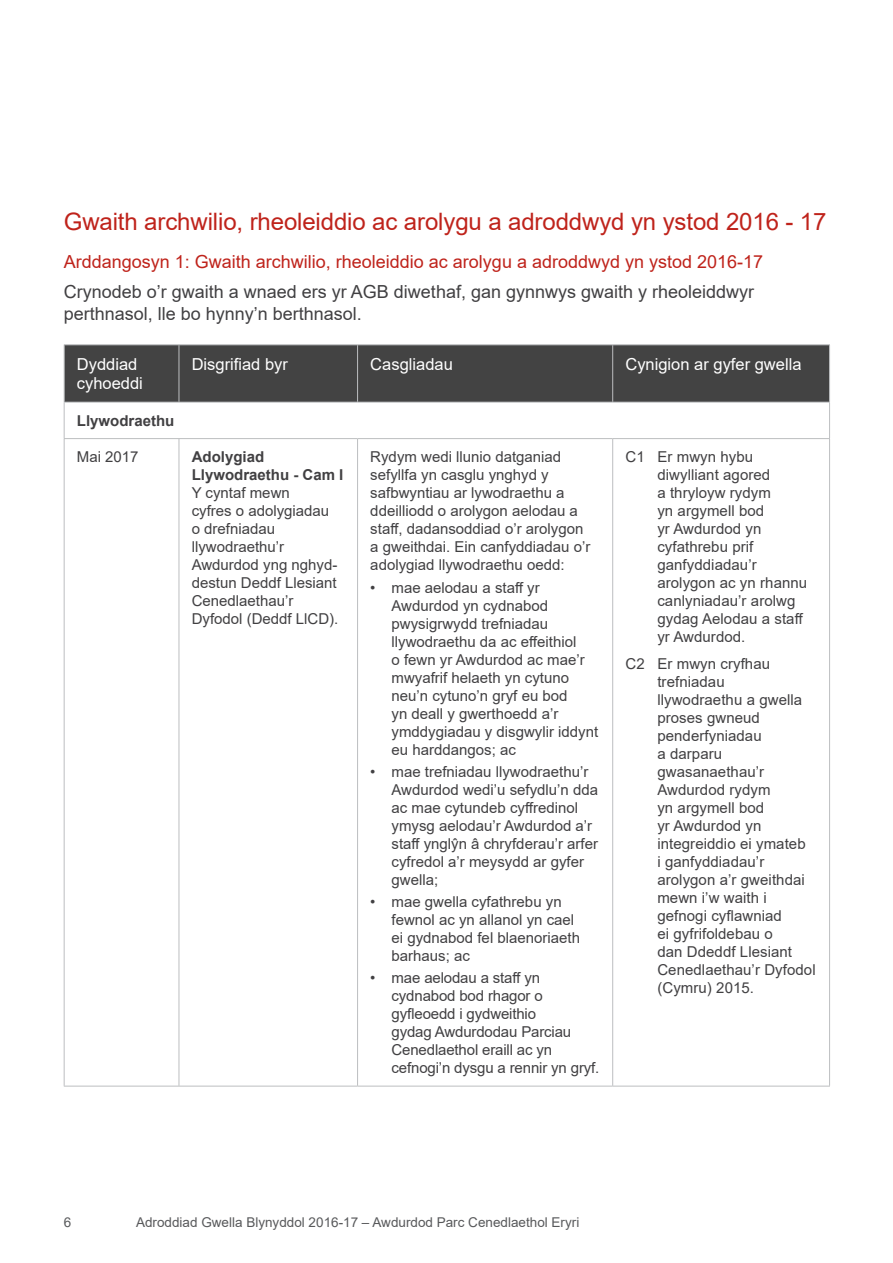
<style>
.page{position:relative;width:893px;height:1263px;background:#fff}
.page>*{position:absolute;margin:0;border:0;box-sizing:border-box;transform-origin:0 0}
.Heading_1{font:24px "Arial";letter-spacing:-.005em;color:#bf231b}
.Normal_Body_Text{font:18px/21.6px "Arial";color:#414042}
.Exhibit_heading{font:18px "Arial";color:#bf231b}
.Table_header_text{font:16.5px/19.8px "Arial";color:#fff}
.Table_bullet_text{font:15px/18px "Arial";color:#414042}
.Table_text{font:15px/18px "Arial";color:#414042}
.Table_text-2{font:700 15px/18px "Arial";color:#414042}
.t1{font:13.5px "Arial";color:#58595b}
</style>
<div class="page">
<div style="left:65px;top:345px;width:764px;height:57px;background:#434343"></div>
<hr style="left:64px;top:344px;width:115px;height:1px;background:#bcbec0">
<hr style="left:64px;top:345px;width:1px;height:57px;background:#bcbec0">
<hr style="left:179px;top:344px;width:179px;height:1px;background:#bcbec0">
<hr style="left:179px;top:345px;width:1px;height:57px;background:#bcbec0">
<hr style="left:358px;top:344px;width:255px;height:1px;background:#bcbec0">
<hr style="left:357px;top:345px;width:1px;height:57px;background:#bcbec0">
<hr style="left:613px;top:344px;width:217px;height:1px;background:#bcbec0">
<hr style="left:612px;top:345px;width:1px;height:57px;background:#bcbec0">
<hr style="left:829px;top:345px;width:1px;height:57px;background:#bcbec0">
<hr style="left:64px;top:402px;width:115px;height:1px;background:#bcbec0">
<hr style="left:64px;top:402px;width:1px;height:36px;background:#bcbec0">
<hr style="left:179px;top:402px;width:179px;height:1px;background:#bcbec0">
<hr style="left:358px;top:402px;width:255px;height:1px;background:#bcbec0">
<hr style="left:613px;top:402px;width:217px;height:1px;background:#bcbec0">
<hr style="left:829px;top:402px;width:1px;height:36px;background:#bcbec0">
<hr style="left:64px;top:438px;width:115px;height:1px;background:#bcbec0">
<hr style="left:64px;top:439px;width:1px;height:647px;background:#bcbec0">
<hr style="left:179px;top:438px;width:179px;height:1px;background:#bcbec0">
<hr style="left:179px;top:439px;width:1px;height:647px;background:#bcbec0">
<hr style="left:358px;top:438px;width:255px;height:1px;background:#bcbec0">
<hr style="left:357px;top:439px;width:1px;height:647px;background:#bcbec0">
<hr style="left:613px;top:438px;width:217px;height:1px;background:#bcbec0">
<hr style="left:612px;top:439px;width:1px;height:647px;background:#bcbec0">
<hr style="left:829px;top:439px;width:1px;height:647px;background:#bcbec0">
<hr style="left:64px;top:1086px;width:115px;height:1px;background:#bcbec0">
<hr style="left:179px;top:1086px;width:179px;height:1px;background:#bcbec0">
<hr style="left:358px;top:1086px;width:255px;height:1px;background:#bcbec0">
<hr style="left:613px;top:1086px;width:217px;height:1px;background:#bcbec0">
<h3 class="Heading_1" style="left:64px;top:205px;width:764px">Gwaith archwilio, rheoleiddio ac arolygu a adroddwyd yn ystod 2016 - 17</h3>
<p class="Exhibit_heading" style="left:64px;top:250px;width:701px">Arddangosyn 1: Gwaith archwilio, rheoleiddio ac arolygu a adroddwyd yn ystod 2016-17</p>
<p class="Normal_Body_Text" style="left:64px;top:281px;width:692px">Crynodeb o’r gwaith a wnaed ers yr AGB diwethaf, gan gynnwys gwaith y rheoleiddwyr perthnasol, lle bo hynny’n berthnasol.</p>
<p class="Table_header_text" style="left:77px;top:354px;width:68px">Dyddiad cyhoeddi</p>
<p class="Table_header_text" style="left:192px;top:354px;width:98px">Disgrifiad byr</p>
<p class="Table_header_text" style="left:370px;top:354px;width:84px">Casgliadau</p>
<p class="Table_header_text" style="left:625px;top:354px;width:178px">Cynigion ar gyfer gwella</p>
<p class="Table_text-2" style="left:77px;top:412px;width:99px">Llywodraethu</p>
<p class="Table_text" style="left:77px;top:448px;width:63px">Mai 2017</p>
<p class="Table_text-2" style="left:192px;top:448px;width:153px">Adolygiad<br>Llywodraethu - Cam I</p>
<p class="Table_text" style="left:192px;top:484px;width:148px">Y cyntaf mewn<br>cyfres o adolygiadau o drefniadau llywodraethu’r<br>Awdurdod yng nghyd&shy;destun Deddf Llesiant<br>Cenedlaethau’r<br>Dyfodol (Deddf LlCD).</p>
<p class="Table_bullet_text" style="left:657px;top:448px;width:151px;text-indent:-32px">C1 Er mwyn hybu diwylliant agored<br>a thryloyw rydym<br>yn argymell bod<br>yr Awdurdod yn cyfathrebu prif ganfyddiadau’r arolygon ac yn rhannu canlyniadau’r arolwg gydag Aelodau a staff yr Awdurdod.</p>
<p class="Table_bullet_text" style="left:657px;top:654px;width:160px;text-indent:-32px">C2 Er mwyn cryfhau trefniadau<br>llywodraethu a gwella proses gwneud penderfyniadau<br>a darparu gwasanaethau’r<br>Awdurdod rydym<br>yn argymell bod<br>yr Awdurdod yn integreiddio ei ymateb<br>i ganfyddiadau’r arolygon a’r gweithdai mewn i’w waith i gefnogi cyflawniad<br>ei gyfrifoldebau o<br>dan Ddeddf Llesiant<br>Cenedlaethau’r Dyfodol (Cymru) 2015.</p>
<p class="Table_text" style="left:370px;top:448px;width:222px">Rydym wedi llunio datganiad sefyllfa yn casglu ynghyd y safbwyntiau ar lywodraethu a ddeilliodd o arolygon aelodau a staff, dadansoddiad o’r arolygon a gweithdai. Ein canfyddiadau o’r adolygiad llywodraethu oedd:</p>
<p class="Table_bullet_text" style="left:392px;top:578px;width:208px;text-indent:-21px">• mae aelodau a staff yr<br>Awdurdod yn cydnabod pwysigrwydd trefniadau llywodraethu da ac effeithiol<br>o fewn yr Awdurdod ac mae’r mwyafrif helaeth yn cytuno neu’n cytuno’n gryf eu bod<br>yn deall y gwerthoedd a’r ymddygiadau y disgwylir iddynt eu harddangos; ac</p>
<p class="Table_bullet_text" style="left:392px;top:762px;width:208px;text-indent:-21px">• mae trefniadau llywodraethu’r<br>Awdurdod wedi’u sefydlu’n dda ac mae cytundeb cyffredinol ymysg aelodau’r Awdurdod a’r staff ynglŷn â chryfderau’r arfer cyfredol a’r meysydd ar gyfer gwella;</p>
<p class="Table_bullet_text" style="left:392px;top:893px;width:190px;text-indent:-21px">• mae gwella cyfathrebu yn fewnol ac yn allanol yn cael ei gydnabod fel blaenoriaeth barhaus; ac</p>
<p class="Table_bullet_text" style="left:392px;top:969px;width:209px;text-indent:-21px">• mae aelodau a staff yn cydnabod bod rhagor o gyfleoedd i gydweithio<br>gydag Awdurdodau Parciau<br>Cenedlaethol eraill ac yn cefnogi’n dysgu a rennir yn gryf.</p>
<p class="t1" style="left:64px;top:1213px;width:9px">6</p>
<p class="t1" style="left:136px;top:1213px;width:445px">Adroddiad Gwella Blynyddol 2016-17 – Awdurdod Parc Cenedlaethol Eryri</p>
</div>
